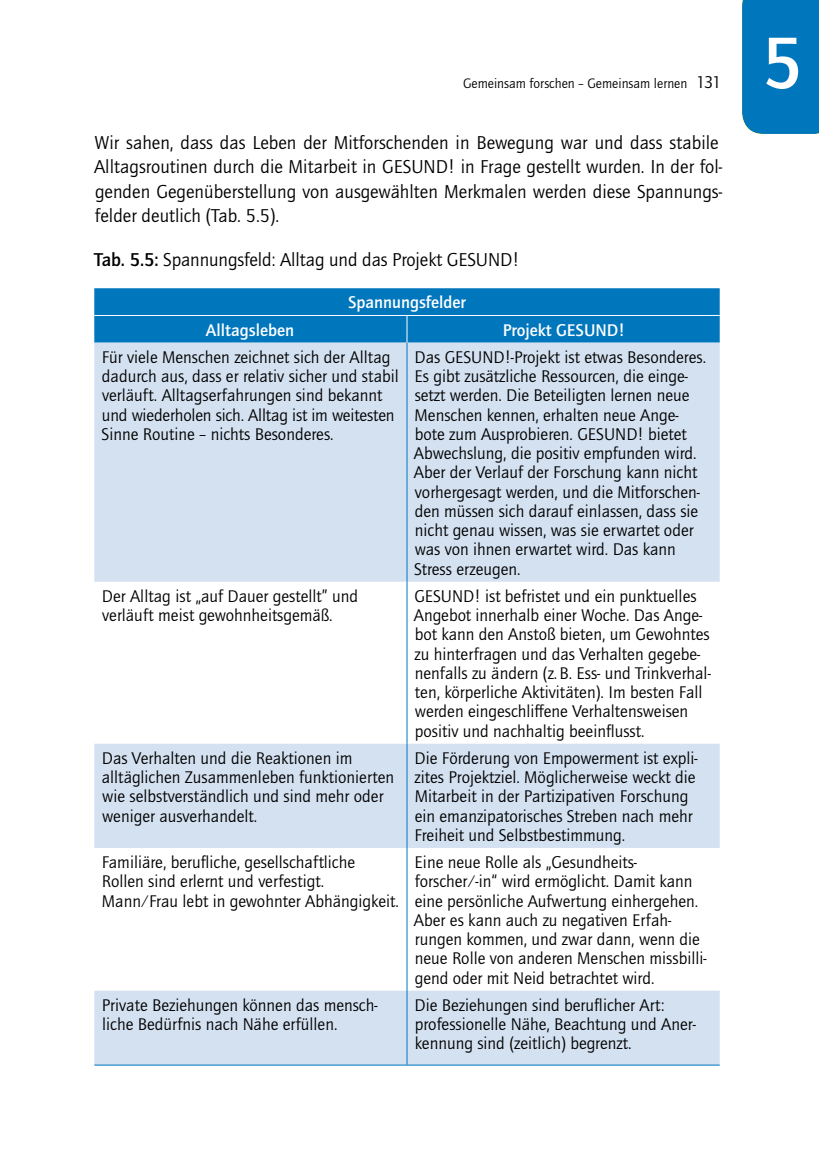
<style>
.page{position:relative;width:819px;height:1166px;background:#fff}
.page>*{position:absolute;margin:0;border:0;box-sizing:border-box;transform-origin:0 0}
.t1{font:500 75.25px "Quay Sans ITC Std";color:#fff}
.t2{font:19.25px/24.5px "Quay Sans ITC Std";color:#000}
.t3{font:17.5px/19.2px "Quay Sans ITC Std";color:#000}
.t4{font:500 17.5px "Quay Sans ITC Std";color:#fff}
.t5{font:14px "Quay Sans ITC Std";color:#000}
.s1{font-size:17.5px}
.s2{font-weight:500}
</style>
<div class="page">
<div style="left:742px;top:0;width:77px;height:134px;background:#0076bd"></div>
<svg style="left:94px;top:343px;width:625px;height:721px;fill:#d4e1f1"></svg>
<div style="left:94px;top:288px;width:625px;height:55px;background:#0076bd"></div>
<hr style="left:94px;top:315px;width:313px;height:1px;background:#fff">
<hr style="left:407px;top:315px;width:312px;height:1px;background:#fff">
<hr style="left:406px;top:343px;width:1px;height:239px;background:#0076bd">
<hr style="left:406px;top:582px;width:1px;height:162px;background:#0076bd">
<hr style="left:406px;top:744px;width:1px;height:104px;background:#0076bd">
<hr style="left:406px;top:848px;width:1px;height:142px;background:#0076bd">
<hr style="left:406px;top:990px;width:1px;height:74px;background:#0076bd">
<hr style="left:94px;top:1064px;width:313px;height:1px;background:#0076bd">
<hr style="left:407px;top:1064px;width:312px;height:1px;background:#0076bd">
<p class="t5" style="left:463px;top:75px;width:260px">Gemeinsam forschen – Gemeinsam lernen <span class="s1">131</span></p>
<p class="t2" style="left:94px;top:130px;width:629px">Wir sahen, dass das Leben der Mitforschenden in Bewegung war und dass stabile Alltagsroutinen durch die Mitarbeit in GESUND! in Frage gestellt wurden. In der fol&shy;genden Gegenüberstellung von ausgewählten Merkmalen werden diese Spannungs&shy;felder deutlich (Tab. 5.5).</p>
<p class="t2" style="left:94px;top:248px;width:426px"><span class="s2">Tab. 5.5:</span> Spannungsfeld: Alltag und das Projekt GESUND!</p>
<p class="t4" style="left:348px;top:293px;width:119px">Spannungsfelder</p>
<p class="t4" style="left:206px;top:320px;width:90px">Alltagsleben</p>
<p class="t4" style="left:502px;top:320px;width:124px">Projekt GESUND!</p>
<p class="t3" style="left:102px;top:348px;width:299px">Für viele Menschen zeichnet sich der Alltag dadurch aus, dass er relativ sicher und stabil verläuft. Alltagserfahrungen sind bekannt und wiederholen sich. Alltag ist im weitesten Sinne Routine – nichts Besonderes.</p>
<p class="t3" style="left:414px;top:348px;width:294px">Das GESUND!-Projekt ist etwas Besonderes.<br>Es gibt zusätzliche Ressourcen, die einge&shy;setzt werden. Die Beteiligten lernen neue Menschen kennen, erhalten neue Ange&shy;bote zum Ausprobieren. GESUND! bietet Abwechslung, die positiv empfunden wird.<br>Aber der Verlauf der Forschung kann nicht vorhergesagt werden, und die Mitforschen&shy;den müssen sich darauf einlassen, dass sie nicht genau wissen, was sie erwartet oder was von ihnen erwartet wird. Das kann Stress erzeugen.</p>
<p class="t3" style="left:102px;top:587px;width:258px">Der Alltag ist „auf Dauer gestellt” und verläuft meist gewohnheitsgemäß.</p>
<p class="t3" style="left:414px;top:587px;width:298px">GESUND! ist befristet und ein punktuelles Angebot innerhalb einer Woche. Das Ange&shy;bot kann den Anstoß bieten, um Gewohntes zu hinterfragen und das Verhalten gegebe&shy;nenfalls zu ändern (z.B. Ess- und Trinkverhal&shy;ten, körperliche Aktivitäten). Im besten Fall werden eingeschliffene Verhaltensweisen positiv und nachhaltig beeinflusst.</p>
<p class="t3" style="left:102px;top:749px;width:294px">Das Verhalten und die Reaktionen im alltäglichen Zusammenleben funktionierten wie selbstverständlich und sind mehr oder weniger ausverhandelt.</p>
<p class="t3" style="left:414px;top:749px;width:284px">Die Förderung von Empowerment ist expli&shy;zites Projektziel. Möglicherweise weckt die Mitarbeit in der Partizipativen Forschung ein emanzipatorisches Streben nach mehr Freiheit und Selbstbestimmung.</p>
<p class="t3" style="left:102px;top:853px;width:298px">Familiäre, berufliche, gesellschaftliche<br>Rollen sind erlernt und verfestigt.<br>Mann ∕ Frau lebt in gewohnter Abhängigkeit.</p>
<p class="t3" style="left:414px;top:853px;width:294px">Eine neue Rolle als „Gesundheits-<br>forscher ∕ -in“ wird ermöglicht. Damit kann eine persönliche Aufwertung einhergehen.<br>Aber es kann auch zu negativen Erfah&shy;rungen kommen, und zwar dann, wenn die neue Rolle von anderen Menschen missbilli&shy;gend oder mit Neid betrachtet wird.</p>
<p class="t3" style="left:102px;top:996px;width:277px">Private Beziehungen können das mensch&shy;liche Bedürfnis nach Nähe erfüllen.</p>
<p class="t3" style="left:414px;top:996px;width:283px">Die Beziehungen sind beruflicher Art: professionelle Nähe, Beachtung und Aner&shy;kennung sind (zeitlich) begrenzt.</p>
<h1 class="t1" style="left:761px;top:21px;width:43px">5</h1>
</div>
